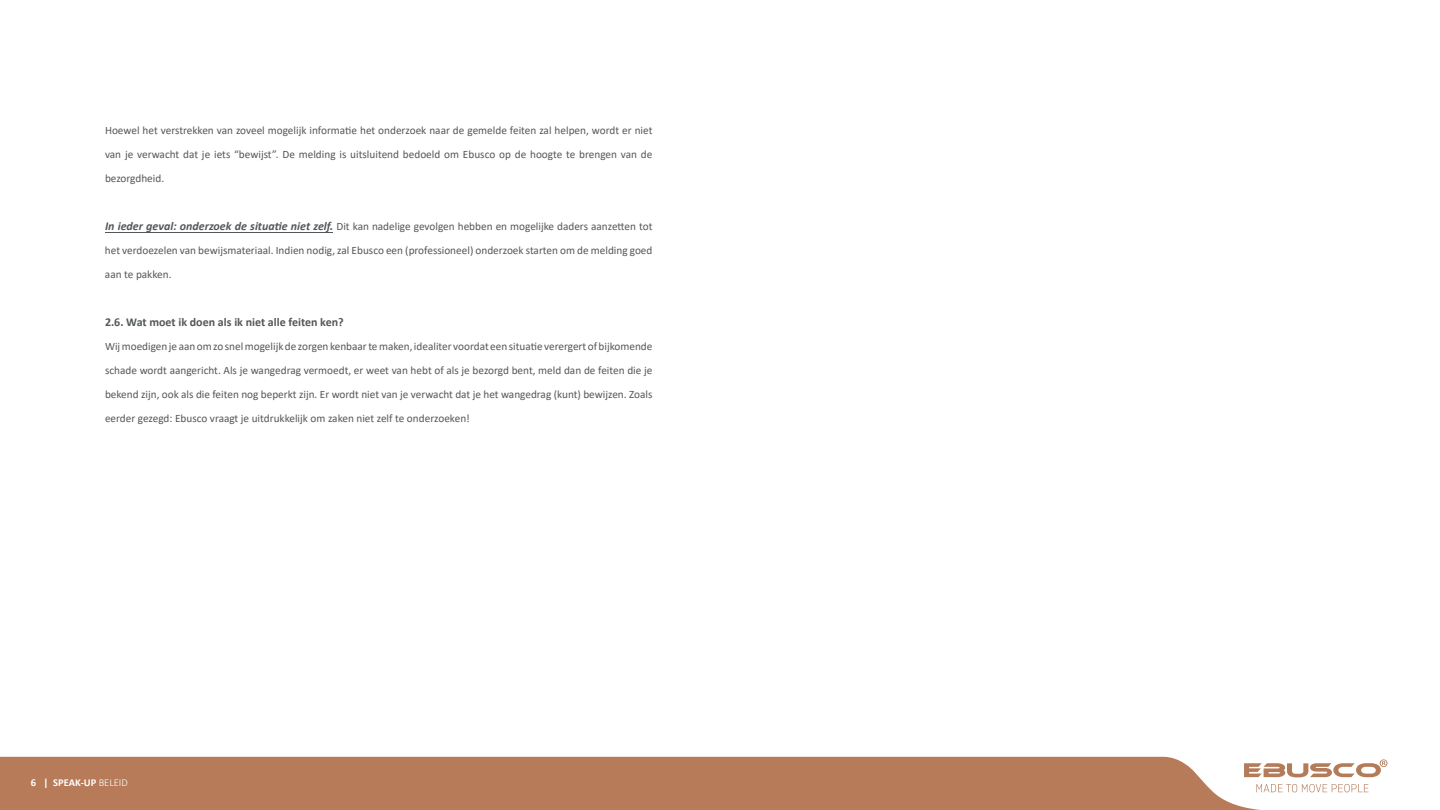
<style>
.page{position:relative;width:1440px;height:810px;background:#fff}
.page>*{position:absolute;margin:0;border:0;box-sizing:border-box;transform-origin:0 0}
.t1{font:700 12px "Calibri";color:#545759}
.t2{font:11.25px/24px "Calibri";color:#545759;text-align:justify}
.t3{font:700 10.5px "Calibri";color:#fff}
.s1{font-weight:700;font-style:italic;font-size:12px}
.s2{font-weight:300}
</style>
<div class="page">
<div style="left:0;top:757px;width:1260px;height:53px;background:#b77b5a"></div>
<svg style="left:1244px;top:759px;width:143px;height:18px"></svg>
<svg style="left:1256px;top:784px;width:112px;height:8px"></svg>
<hr style="left:105px;top:232px;width:228px;height:1px;background:#545759">
<p class="t2" style="left:105px;top:118px;width:549px">Hoewel het verstrekken van zoveel mogelijk informatie het onderzoek naar de gemelde feiten zal helpen, wordt er niet van je verwacht dat je iets “bewijst”. De melding is uitsluitend bedoeld om Ebusco op de hoogte te brengen van de bezorgdheid.</p>
<p class="t2" style="left:105px;top:214px;width:549px"><span class="s1">In ieder geval: onderzoek de situatie niet zelf.</span> Dit kan nadelige gevolgen hebben en mogelijke daders aanzetten tot het verdoezelen van bewijsmateriaal. Indien nodig, zal Ebusco een (professioneel) onderzoek starten om de melding goed aan te pakken.</p>
<p class="t1" style="left:105px;top:313px;width:240px">2.6. Wat moet ik doen als ik niet alle feiten ken?</p>
<p class="t2" style="left:105px;top:334px;width:549px">Wij moedigen je aan om zo snel mogelijk de zorgen kenbaar te maken, idealiter voordat een situatie verergert of bijkomende schade wordt aangericht. Als je wangedrag vermoedt, er weet van hebt of als je bezorgd bent, meld dan de feiten die je bekend zijn, ook als die feiten nog beperkt zijn. Er wordt niet van je verwacht dat je het wangedrag (kunt) bewijzen. Zoals eerder gezegd: Ebusco vraagt je uitdrukkelijk om zaken niet zelf te onderzoeken!</p>
<p class="t3" style="left:31px;top:775px;width:99px">6 | SPEAK-UP <span class="s2">BELEID</span></p>
</div>
